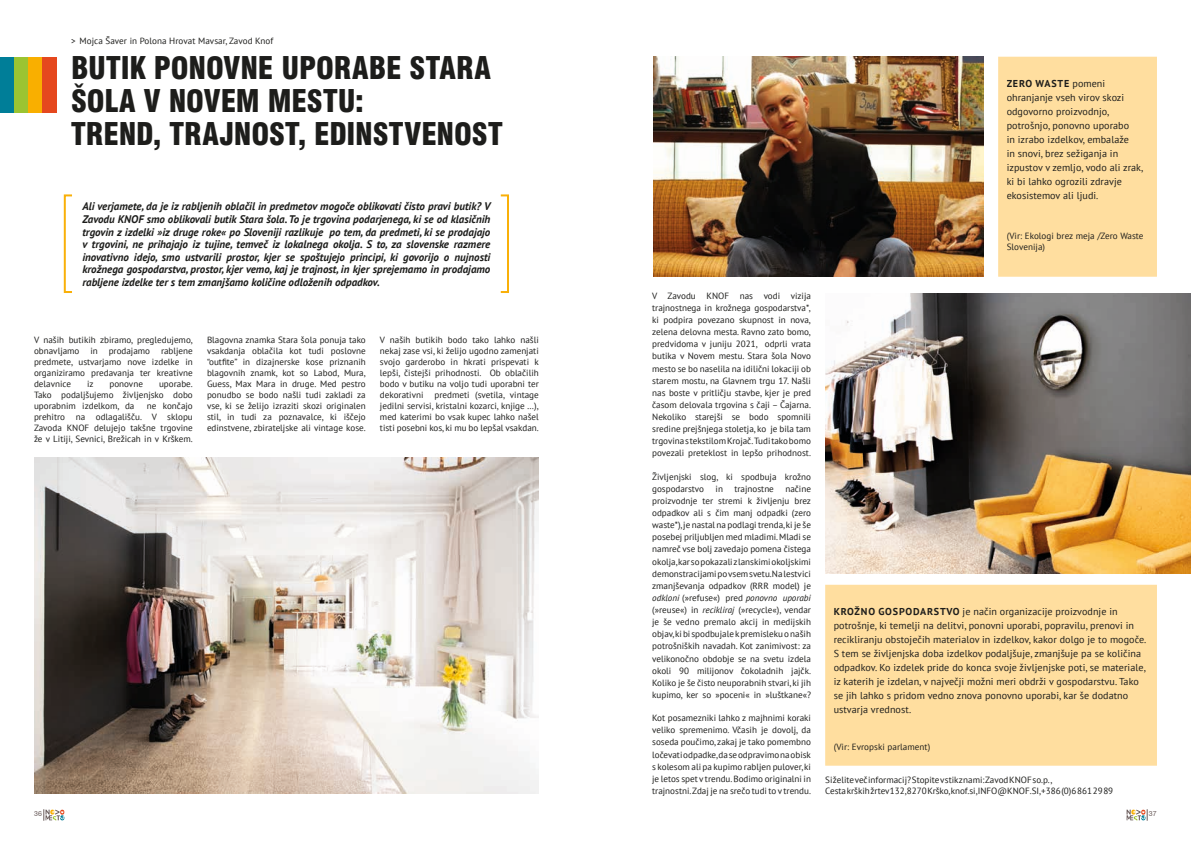
<style>
.page{position:relative;width:1191px;height:842px;background:#fff}
.page>*{position:absolute;margin:0;border:0;box-sizing:border-box;transform-origin:0 0}
.t1{font:900 condensed 30px/33px "Swiss 721 BT";color:#1d1d1b}
.t2{font:italic 700 11px/12.7px "PT Sans";color:#1d1d1b;text-align:justify}
.t3{font:10px/14px "PT Sans";letter-spacing:.005em;color:#1d1d1b}
.t4{font:9px/12.1px "PT Sans";color:#1d1d1b;text-align:justify}
.t5{font:7px "Helvetica Neue CE";color:#6b5d5c}
.s1{font-weight:700}
.s2{font-style:italic}
</style>
<div class="page">
<svg style="left:44px;top:809px;width:20px;height:12px"></svg>
<svg style="left:1126px;top:809px;width:22px;height:12px"></svg>
<div style="left:1002px;top:61px;width:150px;height:211px;background:#ffde9f"></div>
<div style="left:998px;top:57px;width:159px;height:220px;border:9px solid #ffde9f"></div>
<div style="left:829px;top:589px;width:323px;height:172px;background:#ffde9f"></div>
<div style="left:825px;top:585px;width:332px;height:181px;border:9px solid #ffde9f"></div>
<div style="left:0;top:57px;width:14px;height:55px;background:#007e98"></div>
<div style="left:14px;top:57px;width:14px;height:55px;background:#9bc432"></div>
<div style="left:28px;top:57px;width:15px;height:55px;background:#f9af00"></div>
<div style="left:43px;top:57px;width:14px;height:55px;background:#e5481e"></div>
<svg style="left:63px;top:194px;width:446px;height:99px"></svg>
<img style="left:34px;top:458px;width:505px;height:336px">
<img style="left:653px;top:57px;width:330px;height:220px">
<img style="left:825px;top:293px;width:366px;height:281px">
<p class="t4" style="left:71px;top:35px;width:204px">&gt; Mojca Šaver in Polona Hrovat Mavsar, Zavod Knof</p>
<h1 class="t1" style="left:71px;top:52px;width:433px">BUTIK PONOVNE UPORABE STARA<br>ŠOLA V NOVEM MESTU:<br>TREND, TRAJNOST, EDINSTVENOST</h1>
<p class="t2" style="left:82px;top:200px;width:409px">Ali verjamete, da je iz rabljenih oblačil in predmetov mogoče oblikovati čisto pravi butik? V Zavodu KNOF smo oblikovali butik Stara šola. To je trgovina podarjenega, ki se od klasičnih trgovin z izdelki »iz druge roke« po Sloveniji razlikuje po tem, da predmeti, ki se prodajajo v trgovini, ne prihajajo iz tujine, temveč iz lokalnega okolja. S to, za slovenske razmere inovativno idejo, smo ustvarili prostor, kjer se spoštujejo principi, ki govorijo o nujnosti krožnega gospodarstva, prostor, kjer vemo, kaj je trajnost, in kjer sprejemamo in prodajamo rabljene izdelke ter s tem zmanjšamo količine odloženih odpadkov.</p>
<p class="t4" style="left:34px;top:334px;width:160px;line-height:11px">V naših butikih zbiramo, pregledujemo, obnavljamo in prodajamo rabljene predmete, ustvarjamo nove izdelke in organiziramo predavanja ter kreativne delavnice</p>
<p class="t4" style="left:87px;top:377px;width:8px">iz</p>
<p class="t4" style="left:109px;top:377px;width:35px">ponovne</p>
<p class="t4" style="left:34px;top:378px;width:160px;line-height:11px;text-indent:125px">uporabe.<br>Tako podaljšujemo življenjsko dobo uporabnim izdelkom, da</p>
<p class="t4" style="left:34px;top:400px;width:160px;line-height:11px;text-indent:113px">ne končajo prehitro na odlagališču. V sklopu Zavoda KNOF delujejo takšne trgovine že v Litiji, Sevnici, Brežicah in v Krškem.</p>
<p class="t4" style="left:207px;top:334px;width:160px;line-height:11px">Blagovna znamka Stara šola ponuja tako vsakdanja oblačila kot tudi poslovne “outfite” in dizajnerske kose priznanih blagovnih znamk, kot so Labod, Mura, Guess, Max Mara in druge. Med pestro ponudbo se bodo našli tudi zakladi za vse, ki se želijo izraziti skozi originalen stil, in tudi za poznavalce, ki iščejo edinstvene, zbirateljske ali vintage kose.</p>
<p class="t4" style="left:380px;top:334px;width:160px;line-height:11px">V naših butikih bodo tako lahko našli nekaj zase vsi, ki želijo ugodno zamenjati svojo garderobo in hkrati prispevati k lepši, čistejši prihodnosti. Ob oblačilih bodo v butiku na voljo tudi uporabni ter dekorativni predmeti (svetila, vintage jedilni servisi, kristalni kozarci, knjige …), med katerimi bo vsak kupec lahko našel tisti posebni kos, ki mu bo lepšal vsakdan.</p>
<p class="t3" style="left:1006px;top:76px;width:138px"><span class="s1">ZERO WASTE</span> pomeni ohranjanje vseh virov skozi odgovorno proizvodnjo, potrošnjo, ponovno uporabo<br>in izrabo izdelkov, embalaže<br>in snovi, brez sežiganja in izpustov v zemljo, vodo ali zrak, ki bi lahko ogrozili zdravje ekosistemov ali ljudi.</p>
<p class="t4" style="left:1006px;top:230px;width:138px;line-height:11px">(Vir: Ekologi brez meja /Zero Waste<br>Slovenija)</p>
<p class="t4" style="left:652px;top:289px;width:160px">V Zavodu KNOF nas vodi vizija trajnostnega in krožnega gospodarstva*, ki podpira povezano skupnost in nova, zelena delovna mesta. Ravno zato bomo, predvidoma v juniju 2021, odprli vrata butika v Novem mestu. Stara šola Novo mesto se bo naselila na idilični lokaciji ob starem mostu, na Glavnem trgu 17. Našli nas boste v pritličju stavbe, kjer je pred časom delovala trgovina s čaji – Čajarna.<br>Nekoliko starejši se bodo spomnili sredine prejšnjega stoletja, ko je bila tam trgovina s tekstilom Krojač. Tudi tako bomo povezali preteklost in lepšo prihodnost.</p>
<p class="t4" style="left:652px;top:470px;width:160px">Življenjski slog, ki spodbuja krožno gospodarstvo</p>
<p class="t4" style="left:652px;top:482px;width:160px;text-indent:133px">načine proizvodnje ter stremi k življenju brez odpadkov ali s čim manj odpadki (zero waste*), je nastal na podlagi trenda, ki je še posebej priljubljen med mladimi. Mladi se namreč vse bolj zavedajo pomena čistega okolja, kar so pokazali z lanskimi okoljskimi demonstracijami po vsem svetu.Na lestvici zmanjševanja odpadkov (RRR model) je <span class="s2">odkloni</span> (»refuse«) pred <span class="s2">ponovno uporabi </span>(»reuse«) in <span class="s2">recikliraj</span> (»recycle«), vendar je še vedno premalo akcij in medijskih objav, ki bi spodbujale k premisleku o naših potrošniških navadah. Kot zanimivost: za velikonočno obdobje se na svetu izdela okoli 90 milijonov čokoladnih jajčk.<br>Koliko je še čisto neuporabnih stvari, ki jih kupimo, ker so »poceni« in »luštkane«?</p>
<p class="t4" style="left:652px;top:712px;width:160px">Kot posamezniki lahko z majhnimi koraki veliko spremenimo. Včasih je dovolj, da soseda poučimo, zakaj je tako pomembno ločevati odpadke, da se odpravimo na obisk s kolesom ali pa kupimo rabljen pulover, ki je letos spet v trendu. Bodimo originalni in trajnostni. Zdaj je na srečo tudi to v trendu.</p>
<p class="t4" style="left:715px;top:482px;width:9px">in</p>
<p class="t4" style="left:734px;top:482px;width:41px">trajnostne</p>
<p class="t3" style="left:833px;top:604px;width:314px"><span class="s1">KROŽNO GOSPODARSTVO</span> je način organizacije proizvodnje in potrošnje, ki temelji na delitvi, ponovni uporabi, popravilu, prenovi in recikliranju obstoječih materialov in izdelkov, kakor dolgo je to mogoče.<br>S tem se življenjska doba izdelkov podaljšuje, zmanjšuje pa se količina odpadkov. Ko izdelek pride do konca svoje življenjske poti, se materiale, iz katerih je izdelan, v največji možni meri obdrži v gospodarstvu. Tako se jih lahko s pridom vedno znova ponovno uporabi, kar še dodatno ustvarja vrednost.</p>
<p class="t4" style="left:833px;top:741px;width:98px">(Vir: Evropski parlament)</p>
<p class="t4" style="left:825px;top:774px;width:289px;line-height:10.9px">Si želite več informacij? Stopite v stik z nami: Zavod KNOF so.p.,<br>Cesta krških žrtev 132, 8270 Krško, knof.si, INFO@KNOF.SI, +386 (0)6 861 29 89</p>
<p class="t5" style="left:34px;top:809px;width:9px">36</p>
<p class="t5" style="left:1148px;top:809px;width:9px">37</p>
</div>
